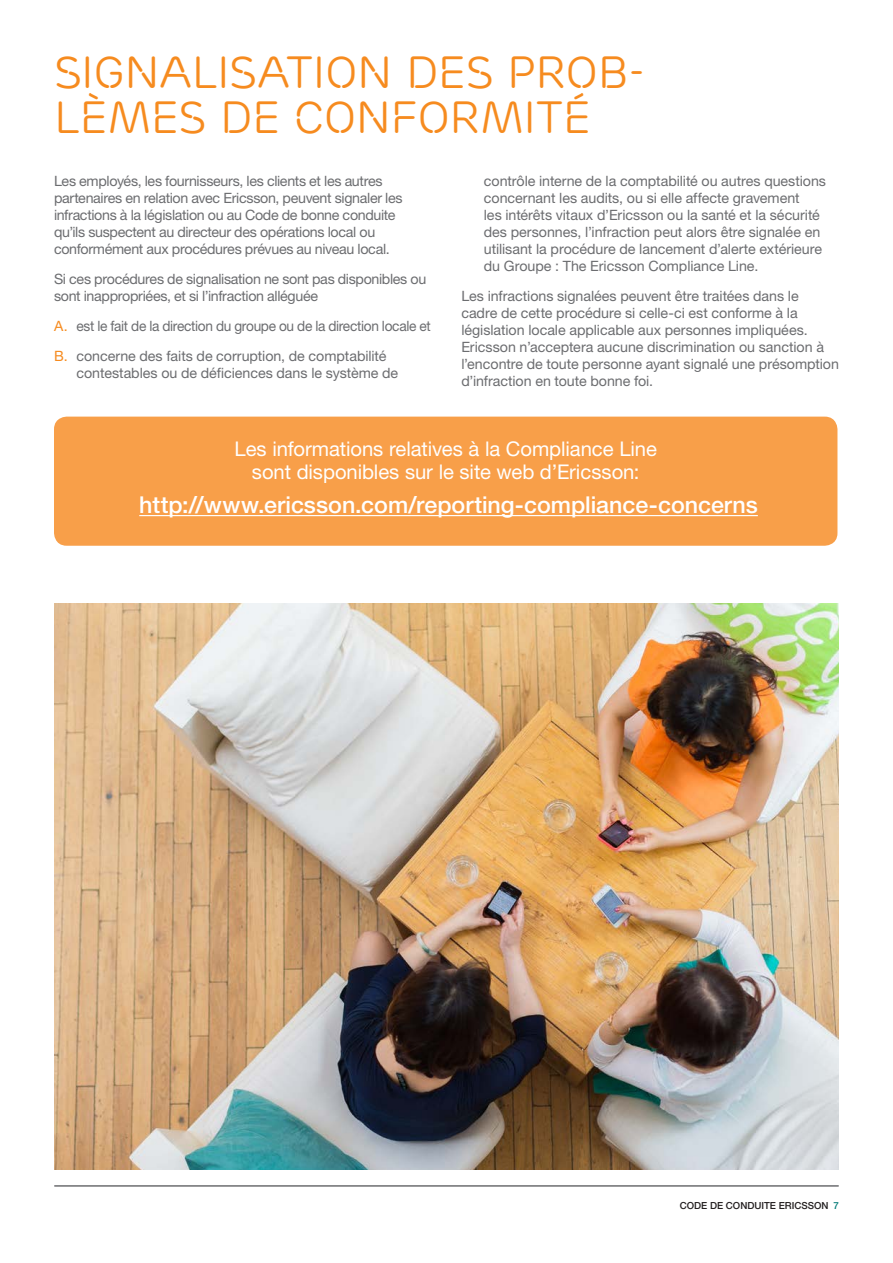
<style>
.page{position:relative;width:893px;height:1263px;background:#fff}
.page>*{position:absolute;margin:0;border:0;box-sizing:border-box;transform-origin:0 0}
.t1{font:45px/45px "Ericsson Capital TT";letter-spacing:-.01em;color:#f68b1f}
.t2{font:500 23.25px "Ericsson Sans";color:#fff}
.t3{font:20.25px/23.2px "Ericsson Sans";letter-spacing:-.005em;color:#fff;text-align:center}
.t4{font:14.25px/17.1px "Ericsson Sans";letter-spacing:-.005em;color:#6c6d70}
.t5{font:14.25px/17.1px "Ericsson Sans";letter-spacing:-.025em;color:#6c6d70}
.t6{font:14.25px/29.8px "Ericsson Sans";letter-spacing:-.005em;color:#6c6d70;scale:.96 1}
.t7{font:500 9.75px "Ericsson Sans";color:#231f20}
.s1{color:#f68b1f}
.s2{color:#067d79}
</style>
<div class="page">
<hr style="left:55px;top:1185px;width:783px;height:2px;background:#6c6d70">
<div style="left:54px;top:417px;width:783px;height:129px;background:#f89f49;border-radius:13px"></div>
<img style="left:55px;top:604px;width:784px;height:565px">
<hr style="left:139px;top:515px;width:619px;height:1px;background:#fff">
<h1 class="t1" style="left:54px;top:50px;width:593px">SIGNALISATION DES PROB-<br>LÈMES DE CONFORMITÉ</h1>
<p class="t5" style="left:54px;top:172px;width:350px">Les employés, les fournisseurs, les clients et les autres partenaires en relation avec Ericsson, peuvent signaler les infractions à la législation ou au Code de bonne conduite qu’ils suspectent au directeur des opérations local ou conformément aux procédures prévues au niveau local.</p>
<p class="t5" style="left:54px;top:270px;width:374px">Si ces procédures de signalisation ne sont pas disponibles ou sont inappropriées, et si l’infraction alléguée</p>
<p class="t6" style="left:54px;top:311px;width:394px"><span class="s1">A.</span> est le fait de la direction du groupe ou de la direction locale et<br><span class="s1">B.</span> concerne des faits de corruption, de comptabilité</p>
<p class="t4" style="left:77px;top:364px;width:323px">contestables ou de déficiences dans le système de</p>
<p class="t4" style="left:484px;top:172px;width:344px">contrôle interne de la comptabilité ou autres questions concernant les audits, ou si elle affecte gravement<br>les intérêts vitaux d’Ericsson ou la santé et la sécurité des personnes, l’infraction peut alors être signalée en utilisant la procédure de lancement d’alerte extérieure du Groupe : The Ericsson Compliance Line.</p>
<p class="t4" style="left:461px;top:287px;width:379px">Les infractions signalées peuvent être traitées dans le<br>cadre de cette procédure si celle-ci est conforme à la législation locale applicable aux personnes impliquées.<br>Ericsson n’acceptera aucune discrimination ou sanction à l’encontre de toute personne ayant signalé une présomption d’infraction en toute bonne foi.</p>
<h3 class="t3" style="left:234px;top:437px;width:424px">Les informations relatives à la Compliance Line sont disponibles sur le site web d’Ericsson:</h3>
<h2 class="t2" style="left:139px;top:492px;width:620px">http://www.ericsson.com/reporting-compliance-concerns</h2>
<p class="t7" style="left:680px;top:1200px;width:161px">CODE DE CONDUITE ERICSSON <span class="s2">7</span></p>
</div>
